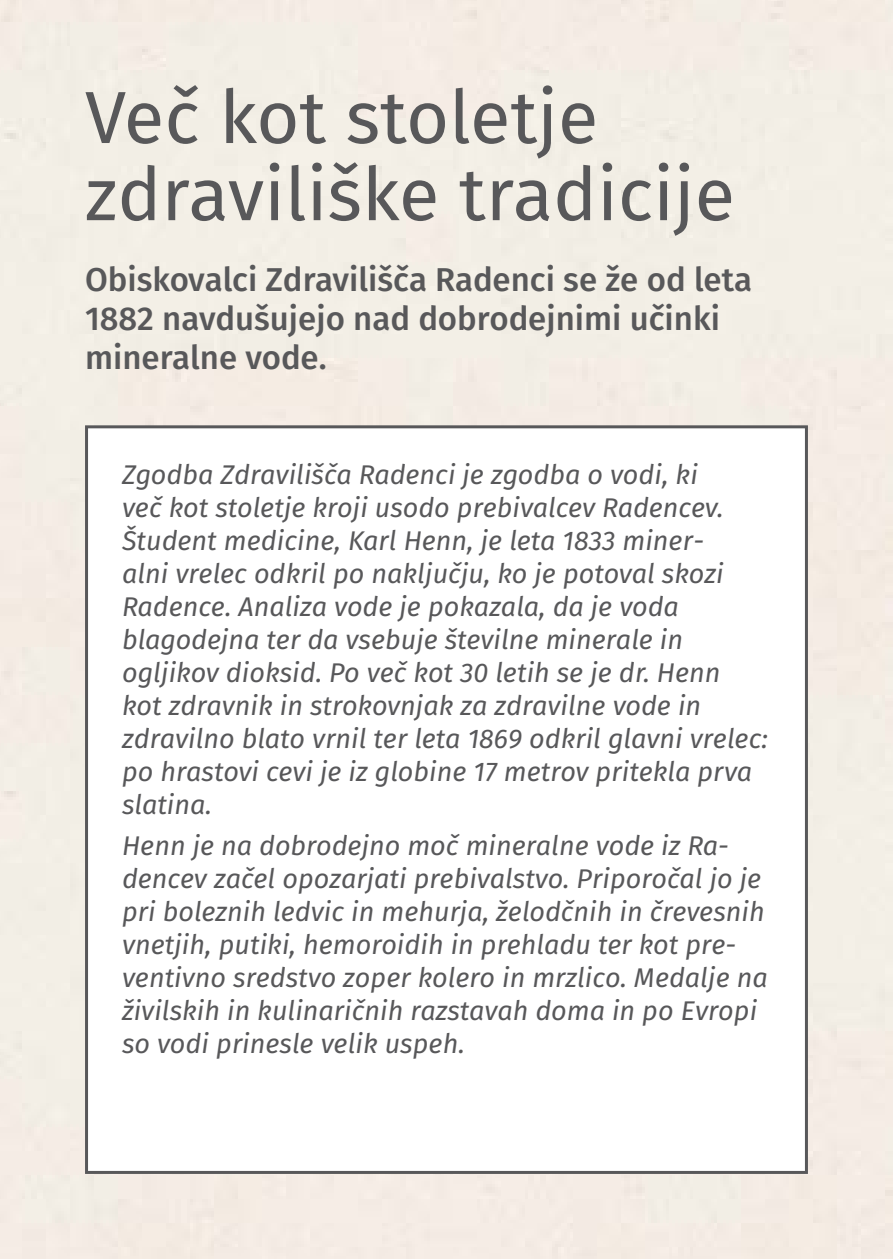
<style>
.page{position:relative;width:893px;height:1259px;background:#fff}
.page>*{position:absolute;margin:0;border:0;box-sizing:border-box;transform-origin:0 0}
.t1{font:73.8px/77.1px "Fira Sans";color:#58585a}
.t2{font:500 33px/39px "Fira Sans";color:#58585a}
.t3{font:italic 27px/33px "Fira Sans";color:#58585a}
</style>
<div class="page">
<div style="left:85px;top:425px;width:723px;height:749px;border:3px solid #58585a"></div>
<h1 class="t1" style="left:85px;top:84px;width:652px">Več kot stoletje zdraviliške tradicije</h1>
<p class="t2" style="left:85px;top:262px;width:668px">Obiskovalci Zdravilišča Radenci se že od leta<br>1882 navdušujejo nad dobrodejnimi učinki mineralne vode.</p>
<p class="t3" style="left:122px;top:459px;width:647px">Zgodba Zdravilišča Radenci je zgodba o vodi, ki<br>več kot stoletje kroji usodo prebivalcev Radencev.<br>Študent medicine, Karl Henn, je leta 1833 miner-<br>alni vrelec odkril po naključju, ko je potoval skozi Radence. Analiza vode je pokazala, da je voda blagodejna ter da vsebuje številne minerale in ogljikov dioksid. Po več kot 30 letih se je dr. Henn<br>kot zdravnik in strokovnjak za zdravilne vode in zdravilno blato vrnil ter leta 1869 odkril glavni vrelec: po hrastovi cevi je iz globine 17 metrov pritekla prva slatina.</p>
<p class="t3" style="left:122px;top:831px;width:647px">Henn je na dobrodejno moč mineralne vode iz Ra&shy;dencev začel opozarjati prebivalstvo. Priporočal jo je pri boleznih ledvic in mehurja, želodčnih in črevesnih vnetjih, putiki, hemoroidih in prehladu ter kot pre&shy;ventivno sredstvo zoper kolero in mrzlico. Medalje na živilskih in kulinaričnih razstavah doma in po Evropi so vodi prinesle velik uspeh.</p>
</div>
